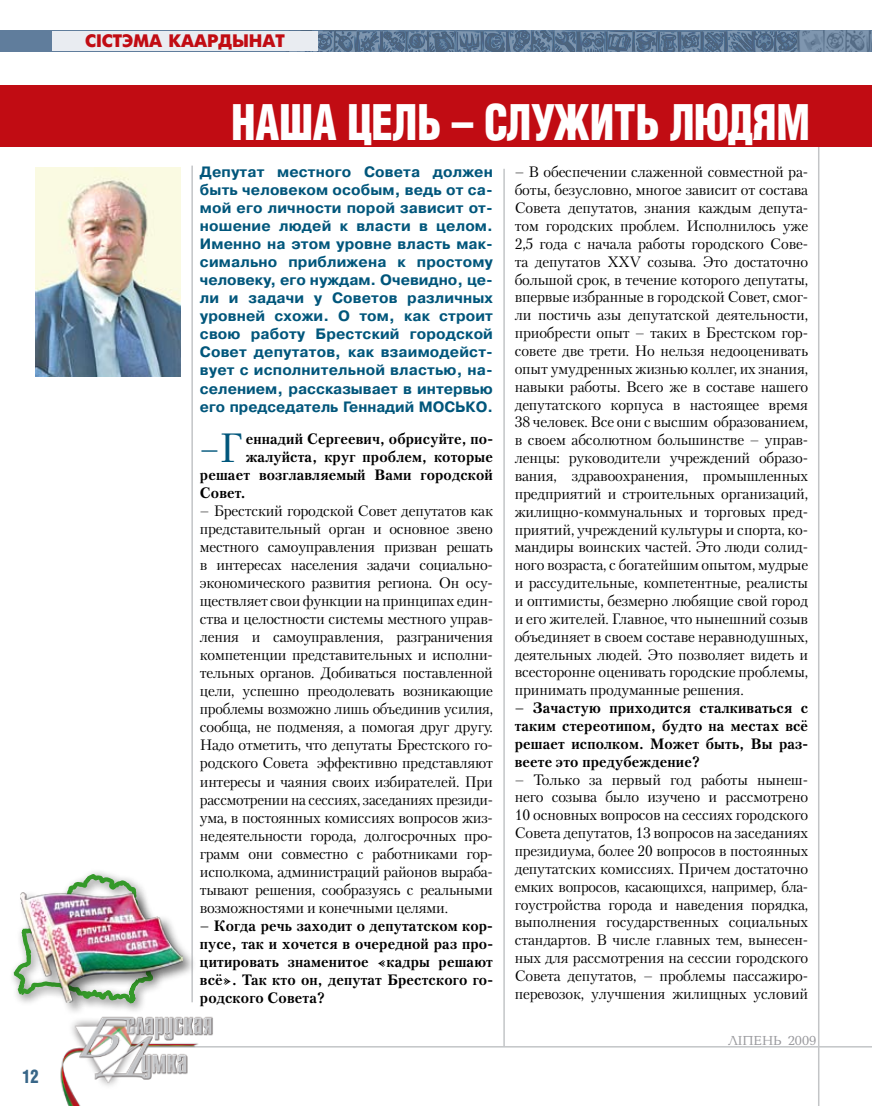
<style>
.page{position:relative;width:872px;height:1106px;background:#fff}
.page>*{position:absolute;margin:0;border:0;box-sizing:border-box;transform-origin:0 0}
.t1{font:700 47.85px "AG Letterica Cond L";color:#fff;scale:.9 1}
.t2{font:40.65px "Petersburg C";color:#00567b;scale:.75 1}
.t3{font:18px "Futuris Extra C";color:#c10c13}
.t4{font:700 18px "AG Letterica Cond L";color:#386688;scale:.9 1}
.t5{font:15px/17.9px "Petersburg C";letter-spacing:-.01em;color:#000;text-align:justify}
.t6{font:700 15px/18px "Pragmatica C";color:#00567b;text-align:justify}
.t7{font:700 15px/18px "Petersburg C";letter-spacing:.01em;color:#000;text-align:justify}
.t8{font:13.5px "Baltica C";color:#97979b}
</style>
<div class="page">
<img style="left:285px;top:30px;width:587px;height:1px">
<svg style="left:0;top:31px;width:871px;height:21px;background:#5f7995"></svg>
<div style="left:52px;top:31px;width:266px;height:20px;background:#e9ecf1"></div>
<hr style="left:146px;top:1046px;width:726px;height:1px;background:#c3c5c7">
<img style="left:60px;top:1016px;width:170px;height:90px">
<svg style="left:871px;top:31px;width:1px;height:21px"></svg>
<hr style="left:818px;top:136px;width:1px;height:970px;background:#c3c5c7">
<hr style="left:503px;top:169px;width:2px;height:877px;background:#c3c5c7">
<hr style="left:191px;top:166px;width:2px;height:836px;background:#c3c5c7">
<div style="left:0;top:85px;width:872px;height:61px;background:#c10c13"></div>
<img style="left:35px;top:167px;width:145px;height:209px">
<svg style="left:12px;top:872px;width:130px;height:124px"></svg>
<div style="left:17px;top:888px;width:188px;height:136px;background:#000;opacity:.55"></div>
<img style="left:20px;top:891px;width:162px;height:111px">
<p class="t4" style="left:23px;top:1065px;width:20px">12</p>
<p class="t3" style="left:85px;top:31px;width:201px">сістэма каардынат</p>
<h1 class="t1" style="left:231px;top:94px;width:644px">Наша цель ñ служить людям</h1>
<p class="t6" style="left:200px;top:163px;width:294px">Депутат местного Совета должен быть человеком особым, ведь от са&shy;мой его личности порой зависит от&shy;ношение людей к власти в целом.<br>Именно на этом уровне власть мак&shy;симально приближена к простому человеку, его нуждам. Очевидно, це&shy;ли и задачи у Советов различных уровней схожи. О том, как строит свою работу Брестский городской Совет депутатов, как взаимодейст&shy;вует с исполнительной властью, на&shy;селением, рассказывает в интервью его председатель Геннадий Мосько .</p>
<h2 class="t2" style="left:200px;top:424px;width:57px">–Г</h2>
<p class="t7" style="left:246px;top:430px;width:249px">еннадий Сергеевич, обрисуйте, по-</p>
<p class="t5" style="left:514px;top:163px;width:295px">– В обеспечении слаженной совместной ра&shy;боты, безусловно, многое зависит от состава Совета депутатов, знания каждым депута&shy;том городских проблем. Исполнилось уже 2,5 года с начала работы городского Сове&shy;та депутатов XXV созыва. Это достаточно большой срок, в течение которого депутаты, впервые избранные в городской Совет, смог&shy;ли постичь азы депутатской деятельности, приобрести опыт – таких в Брестском гор&shy;совете две трети. Но нельзя недооценивать опыт умудренных жизнью коллег, их знания, навыки работы. Всего же в составе нашего депутатского корпуса в настоящее время 38 человек. Все они с высшим образованием, в своем абсолютном большинстве – управ&shy;ленцы: руководители учреждений образо&shy;вания, здравоохранения, промышленных предприятий и строительных организаций, жилищно-коммунальных и торговых пред&shy;приятий, учреждений культуры и спорта, ко&shy;мандиры воинских частей. Это люди солид&shy;ного возраста, с богатейшим опытом, мудрые и рассудительные, компетентные, реалисты и оптимисты, безмерно любящие свой город и его жителей. Главное, что нынешний созыв объединяет в своем составе неравнодушных, деятельных людей. Это позволяет видеть и всесторонне оценивать городские проблемы, принимать продуманные решения.</p>
<p class="t7" style="left:514px;top:698px;width:295px">– Зачастую приходится сталкиваться с таким стереотипом, будто на местах всё решает исполком. Может быть, Вы раз&shy;веете это предубеждение?</p>
<p class="t5" style="left:514px;top:770px;width:295px">– Только за первый год работы нынеш&shy;него созыва было изучено и рассмотрено 10 основных вопросов на сессиях городского Совета депутатов, 13 вопросов на заседаниях президиума, более 20 вопросов в постоянных депутатских комиссиях. Причем достаточно емких вопросов, касающихся, например, бла&shy;гоустройства города и наведения порядка, выполнения государственных социальных стандартов. В числе главных тем, вынесен&shy;ных для рассмотрения на сессии городского Совета депутатов, – проблемы пассажиро&shy;перевозок, улучшения жилищных условий</p>
<p class="t7" style="left:246px;top:448px;width:249px">жалуйста, круг проблем, которые</p>
<p class="t7" style="left:200px;top:466px;width:294px">решает возглавляемый Вами городской</p>
<p class="t7" style="left:200px;top:484px;width:47px">Совет.</p>
<p class="t5" style="left:200px;top:502px;width:294px">– Брестский городской Совет депутатов как представительный орган и основное звено местного самоуправления призван решать в интересах населения задачи социально&shy;экономического развития региона. Он осу&shy;ществляет свои функции на принципах един&shy;ства и целостности системы местного управ&shy;ления и самоуправления, разграничения компетенции представительных и исполни&shy;тельных органов. Добиваться поставленной цели, успешно преодолевать возникающие проблемы возможно лишь объединив усилия, сообща, не подменяя, а помогая друг другу.<br>Надо отметить, что депутаты Брестского го&shy;родского Совета эффективно представляют интересы и чаяния своих избирателей. При рассмотрении на сессиях, заседаниях президи&shy;ума, в постоянных комиссиях вопросов жиз&shy;недеятельности города, долгосрочных про&shy;грамм они совместно с работниками гор&shy;исполкома, администраций районов выраба&shy;тывают решения, сообразуясь с реальными возможностями и конечными целями.</p>
<p class="t7" style="left:200px;top:916px;width:294px">– Когда речь заходит о депутатском кор&shy;пусе, так и хочется в очередной раз про&shy;цитировать знаменитое «кадры решают всё». Так кто он, депутат Брестского го&shy;родского Совета?</p>
<p class="t8" style="left:728px;top:1033px;width:90px">ЛІПень 2009</p>
</div>
